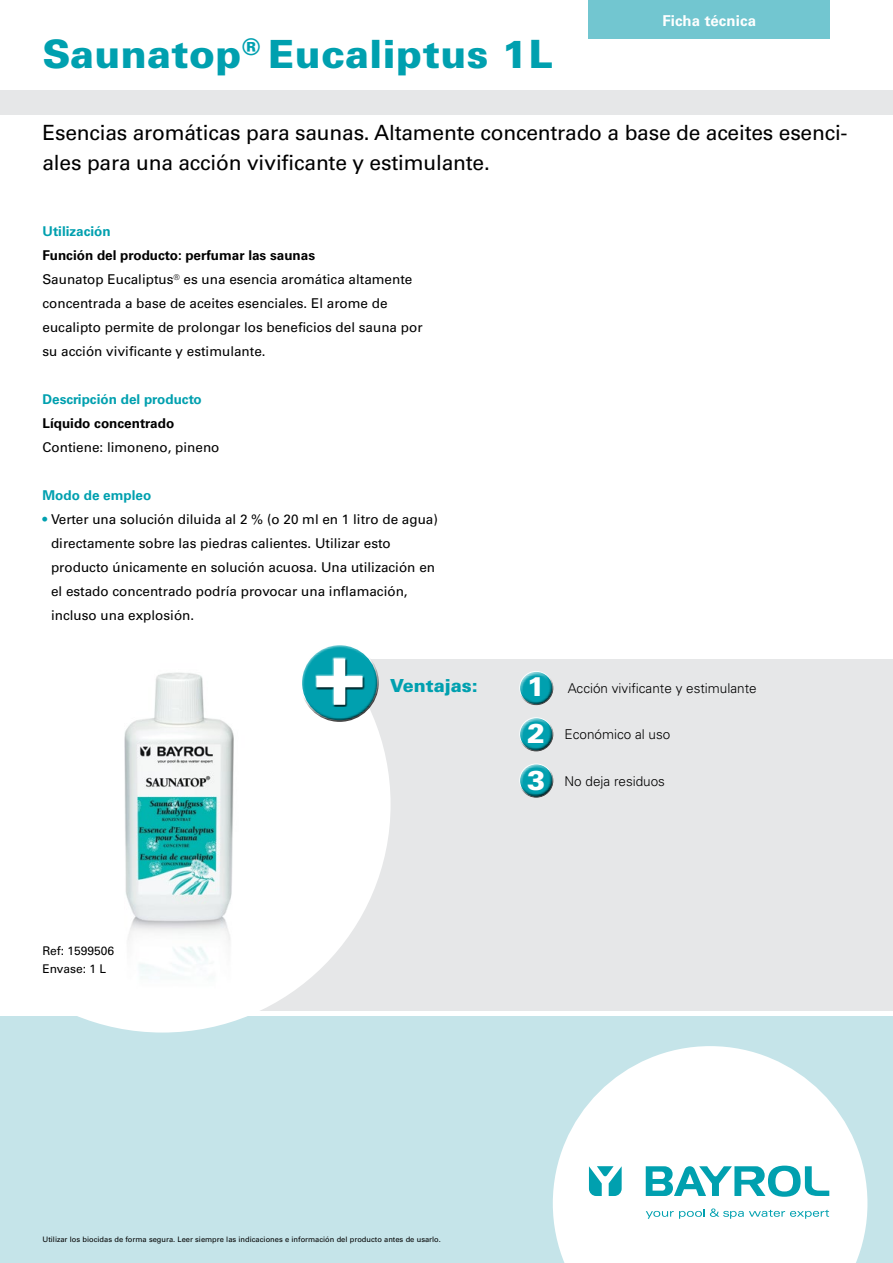
<style>
.page{position:relative;width:893px;height:1263px;background:#fff}
.page>*{position:absolute;margin:0;border:0;box-sizing:border-box;transform-origin:0 0}
.t1{font:700 86.7px "Univers LT Std";color:#fff}
.t2{font:900 39px "Univers LT Std";letter-spacing:.01em;color:#00a0af}
.t3{font:900 27px "Univers LT Std";color:#fff}
.t4{font:21px/30px "Univers LT Std";letter-spacing:-.01em;color:#000}
.t5{font:900 18px "Univers LT Std";color:#00a0af}
.t6{font:700 15px "Univers LT Std";letter-spacing:.01em;color:#fff}
.t7{font:13.5px/24px "Univers LT Std";color:#000}
.t8{font:300 13.5px "Univers LT Std";color:#000}
.t9{font:700 13.5px "Univers LT Std";color:#00a0af}
.t10{font:700 13.5px "Univers LT Std";color:#000}
.t11{font:12px/18px "Univers LT Std";color:#000}
.t12{font:7.5px "Univers LT Std";color:#000}
.s1{font-weight:700}
.s2{color:#00a0af}
</style>
<div class="page">
<div style="left:0;top:1016px;width:893px;height:247px;background:#c5e4e9"></div>
<div style="left:163px;top:660px;width:730px;height:351px;background:#e6e7e8"></div>
<div style="left:0;top:91px;width:893px;height:24px;background:#e6e7e8"></div>
<svg style="left:553px;top:1046px;width:314px;height:217px;fill:#fff"></svg>
<svg style="left:77px;top:659px;width:314px;height:373px;fill:#fff"></svg>
<div style="left:588px;top:0;width:242px;height:38px;background:#72c6d0"></div>
<div style="left:296px;top:639px;width:81px;height:63px;background:#fff;opacity:.75"></div>
<div style="left:301px;top:656px;width:82px;height:67px;background:#000;opacity:.75"></div>
<div style="left:315px;top:657px;width:50px;height:49px;background:#fff;opacity:.75"></div>
<div style="left:315px;top:658px;width:50px;height:49px;background:#000;opacity:.75"></div>
<div style="left:514px;top:666px;width:40px;height:32px;background:#fff;opacity:.75"></div>
<div style="left:518px;top:676px;width:40px;height:29px;background:#000;opacity:.75"></div>
<div style="left:514px;top:712px;width:40px;height:32px;background:#fff;opacity:.75"></div>
<div style="left:518px;top:722px;width:40px;height:29px;background:#000;opacity:.75"></div>
<div style="left:514px;top:759px;width:40px;height:31px;background:#fff;opacity:.75"></div>
<div style="left:518px;top:768px;width:40px;height:30px;background:#000;opacity:.75"></div>
<svg style="left:646px;top:1165px;width:183px;height:32px;background:#86d2d9"></svg>
<svg style="left:646px;top:1208px;width:183px;height:11px;background:#ceecef"></svg>
<svg style="left:589px;top:1166px;width:33px;height:30px"></svg>
<img style="left:113px;top:663px;width:133px;height:332px">
<h2 class="t2" style="left:43px;top:30px;width:511px">Saunatop<sup>®</sup> Eucaliptus 1L</h2>
<p class="t6" style="left:662px;top:12px;width:95px">Ficha técnica</p>
<h3 class="t4" style="left:43px;top:118px;width:807px">Esencias aromáticas para saunas. Altamente concentrado a base de aceites esenci&shy;ales para una acción vivificante y estimulante.</h3>
<p class="t9" style="left:43px;top:224px;width:70px">Utilización</p>
<p class="t7" style="left:43px;top:244px;width:382px"><span class="s1">Función del producto: perfumar las saunas<br></span>Saunatop Eucaliptus<sup>®</sup> es una esencia aromática altamente concentrada a base de aceites esenciales. El arome de eucalipto permite de prolongar los beneficios del sauna por su acción vivificante y estimulante.</p>
<p class="t9" style="left:43px;top:392px;width:161px">Descripción del producto</p>
<p class="t10" style="left:43px;top:416px;width:133px">Líquido concentrado</p>
<p class="t7" style="left:43px;top:436px;width:179px">Contiene: limoneno, pineno</p>
<p class="t9" style="left:43px;top:488px;width:110px">Modo de empleo</p>
<p class="t7" style="left:51px;top:508px;width:388px;text-indent:-8px"><span class="s2">•</span> Verter una solución diluida al 2 % (o 20 ml en 1 litro de agua) directamente sobre las piedras calientes. Utilizar esto producto únicamente en solución acuosa. Una utilización en el estado concentrado podría provocar una inflamación, incluso una explosión.</p>
<h1 class="t1" style="left:314px;top:623px;width:52px">+</h1>
<h3 class="t5" style="left:390px;top:675px;width:89px">Ventajas:</h3>
<h3 class="t3" style="left:527px;top:670px;width:20px">1</h3>
<p class="t8" style="left:568px;top:680px;width:190px">Acción vivificante y estimulante</p>
<h3 class="t3" style="left:527px;top:716px;width:20px">2</h3>
<p class="t8" style="left:564px;top:726px;width:107px">Económico al uso</p>
<h3 class="t3" style="left:527px;top:763px;width:20px">3</h3>
<p class="t8" style="left:564px;top:773px;width:102px">No deja residuos</p>
<p class="t11" style="left:43px;top:942px;width:73px">Ref: 1599506<br>Envase: 1 L</p>
<p class="t12" style="left:43px;top:1235px;width:400px">Utilizar los biocidas de forma segura. Leer siempre las indicaciones e información del producto antes de usarlo.</p>
</div>
